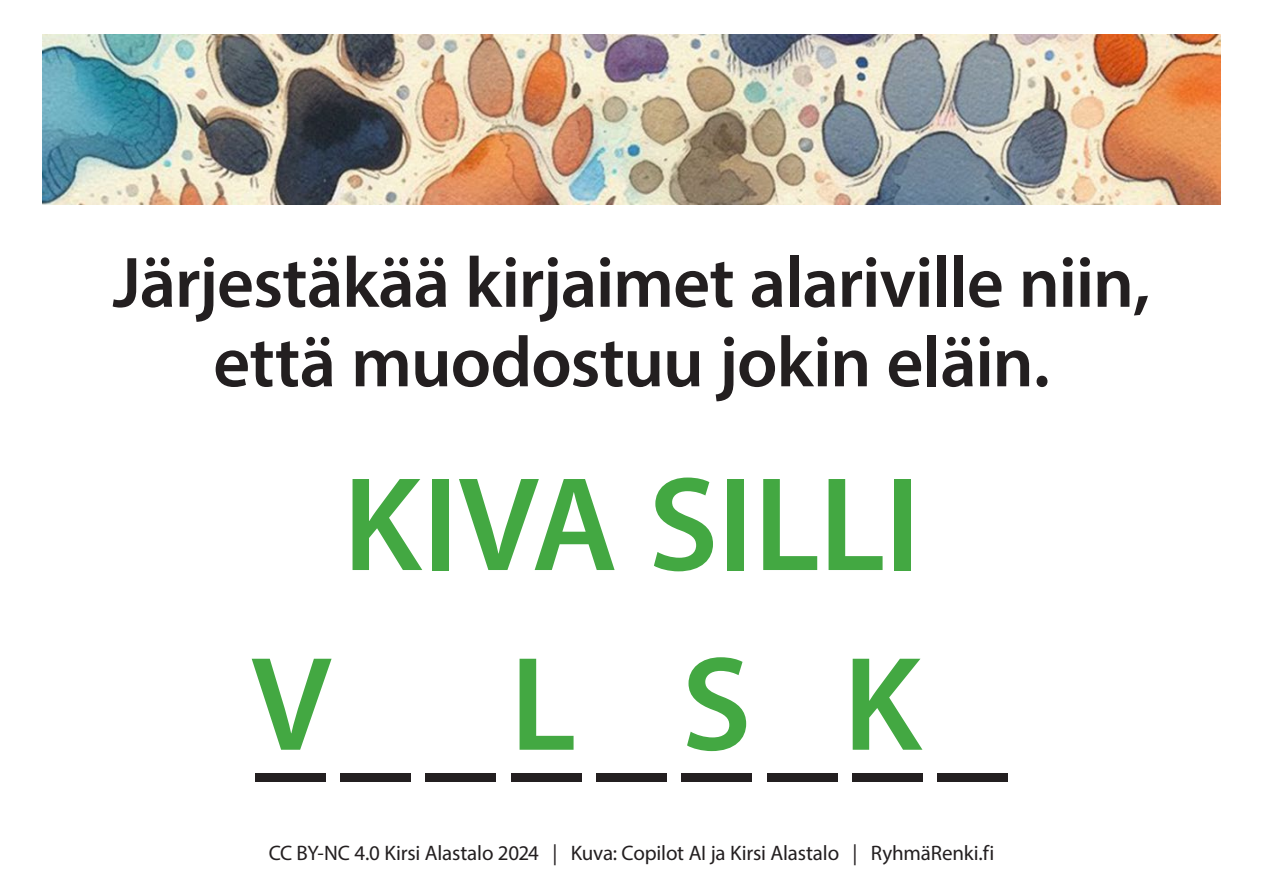
<style>
.page{position:relative;width:1263px;height:893px;background:#fff}
.page>*{position:absolute;margin:0;border:0;box-sizing:border-box;transform-origin:0 0}
.anagrammi{font:600 135px "Myriad Pro";letter-spacing:-.005em;color:#43a842}
.kysymys-iso{font:600 72px/79.5px "Myriad Pro";letter-spacing:-.015em;color:#231f20;text-align:center}
.t1{font:21px "Myriad Pro";letter-spacing:-.01em;color:#231f20}
</style>
<div class="page">
<img style="left:42px;top:34px;width:1178px;height:170px">
<div style="left:255px;top:773px;width:70px;height:8px;background:#231f20"></div>
<div style="left:341px;top:773px;width:70px;height:8px;background:#231f20"></div>
<div style="left:426px;top:773px;width:70px;height:8px;background:#231f20"></div>
<div style="left:511px;top:773px;width:70px;height:8px;background:#231f20"></div>
<div style="left:596px;top:773px;width:70px;height:8px;background:#231f20"></div>
<div style="left:682px;top:773px;width:70px;height:8px;background:#231f20"></div>
<div style="left:767px;top:773px;width:70px;height:8px;background:#231f20"></div>
<div style="left:852px;top:773px;width:70px;height:8px;background:#231f20"></div>
<div style="left:937px;top:773px;width:70px;height:8px;background:#231f20"></div>
<p class="kysymys-iso" style="left:113px;top:241px;width:1039px">Järjestäkää kirjaimet alariville niin, että muodostuu jokin eläin.</p>
<p class="anagrammi" style="left:343px;top:439px;width:578px">KIVA SILLI</p>
<p class="anagrammi" style="left:251px;top:618px;width:83px">V</p>
<p class="anagrammi" style="left:510px;top:618px;width:68px">L</p>
<p class="anagrammi" style="left:681px;top:618px;width:72px">S</p>
<p class="anagrammi" style="left:843px;top:618px;width:80px">K</p>
<p class="t1" style="left:269px;top:840px;width:727px">CC BY-NC 4.0 Kirsi Alastalo 2024 | Kuva: Copilot AI ja Kirsi Alastalo | RyhmäRenki.fi</p>
</div>
